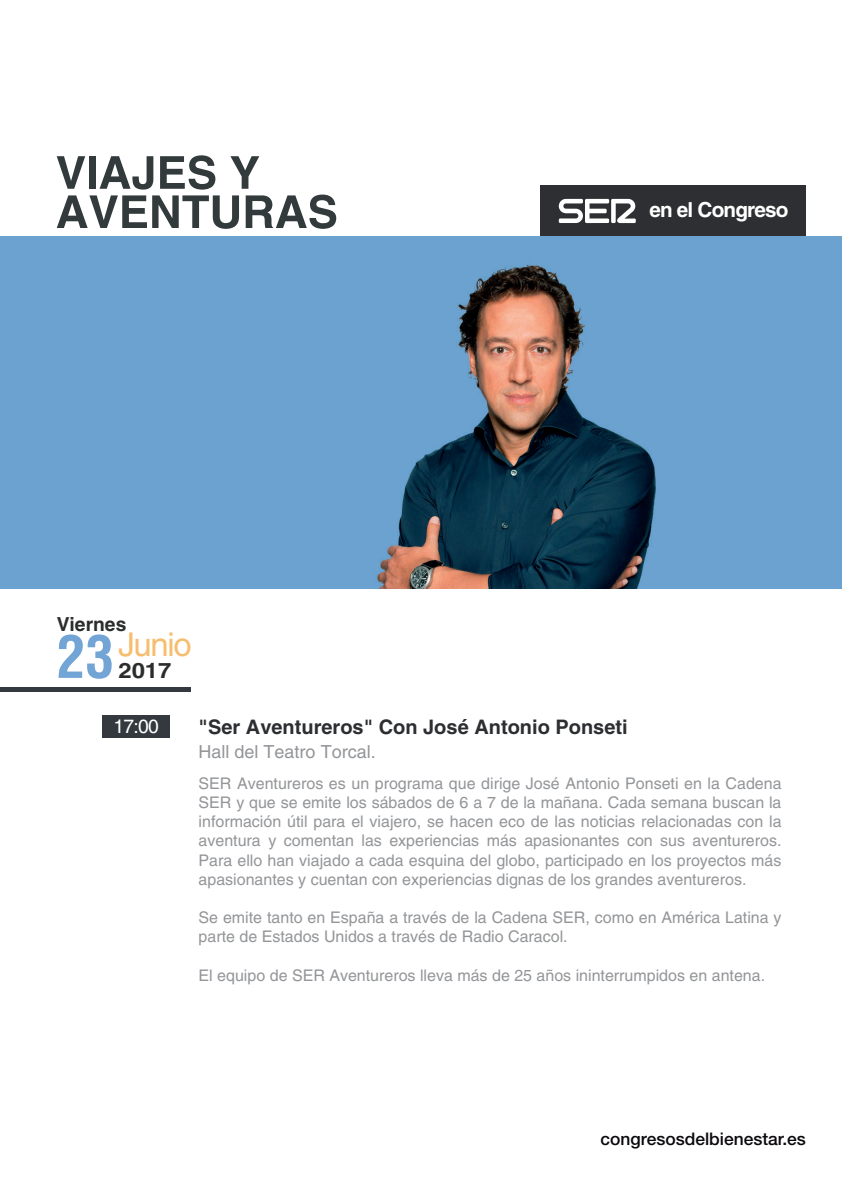
<style>
.page{position:relative;width:842px;height:1191px;background:#fff}
.page>*{position:absolute;margin:0;border:0;box-sizing:border-box;transform-origin:0 0}
.t1{font:700 condensed 57.6px "Helvetica LT Std";color:#72a4d5}
.t2{font:32.8px "Helvetica";letter-spacing:-.04em;color:#f7bd6f}
.t3{font:700 21.4px "Helvetica";color:#2b2c2c;scale:1.12 1}
.t4{font:700 20.8px "Helvetica";letter-spacing:-.04em;color:#fff}
.t5{font:700 20px "Helvetica LT Std";color:#2c2e31}
.t6{font:700 19.4px "Helvetica";color:#2b2c2c}
.t7{font:19.2px "Helvetica";color:#fff}
.t8{font:18px "Helvetica LT Std";color:#939598}
.t9{font:500 17.4px "Helvetica Neue";color:#0b090d}
.t10{font:16px/19.2px "Helvetica LT Std";color:#939598;text-align:justify}
</style>
<div class="page">
<img style="left:0;top:236px;width:842px;height:352px">
<div style="left:540px;top:185px;width:266px;height:51px;background:#2d2f32"></div>
<svg style="left:558px;top:199px;width:78px;height:24px"></svg>
<div style="left:102px;top:715px;width:67px;height:23px;background:#33393e"></div>
<hr style="left:0;top:687px;width:190px;height:4px;background:#33393e">
<svg style="left:57px;top:155px;width:279px;height:74px"></svg>
<h3 class="t4" style="left:649px;top:196px;width:141px">en el Congreso</h3>
<p class="t6" style="left:57px;top:612px;width:71px">Viernes</p>
<h2 class="t2" style="left:118px;top:625px;width:75px">Junio</h2>
<h1 class="t1" style="left:57px;top:621px;width:59px">23</h1>
<h3 class="t3" style="left:118px;top:657px;width:49px">2017</h3>
<p class="t7" style="left:114px;top:715px;width:47px">17:00</p>
<p class="t5" style="left:199px;top:715px;width:431px">"Ser Aventureros" Con José Antonio Ponseti</p>
<p class="t8" style="left:199px;top:741px;width:179px">Hall del Teatro Torcal.</p>
<p class="t10" style="left:199px;top:773px;width:584px">SER Aventureros es un programa que dirige José Antonio Ponseti en la Cadena SER y que se emite los sábados de 6 a 7 de la mañana. Cada semana buscan la información útil para el viajero, se hacen eco de las noticias relacionadas con la aventura y comentan las experiencias más apasionantes con sus aventureros.<br>Para ello han viajado a cada esquina del globo, participado en los proyectos más apasionantes y cuentan con experiencias dignas de los grandes aventureros.</p>
<p class="t10" style="left:199px;top:908px;width:584px">Se emite tanto en España a través de la Cadena SER, como en América Latina y parte de Estados Unidos a través de Radio Caracol.</p>
<p class="t10" style="left:199px;top:965px;width:568px">El equipo de SER Aventureros lleva más de 25 años ininterrumpidos en antena.</p>
<p class="t9" style="left:601px;top:1128px;width:207px">congresosdelbienestar.es</p>
</div>
